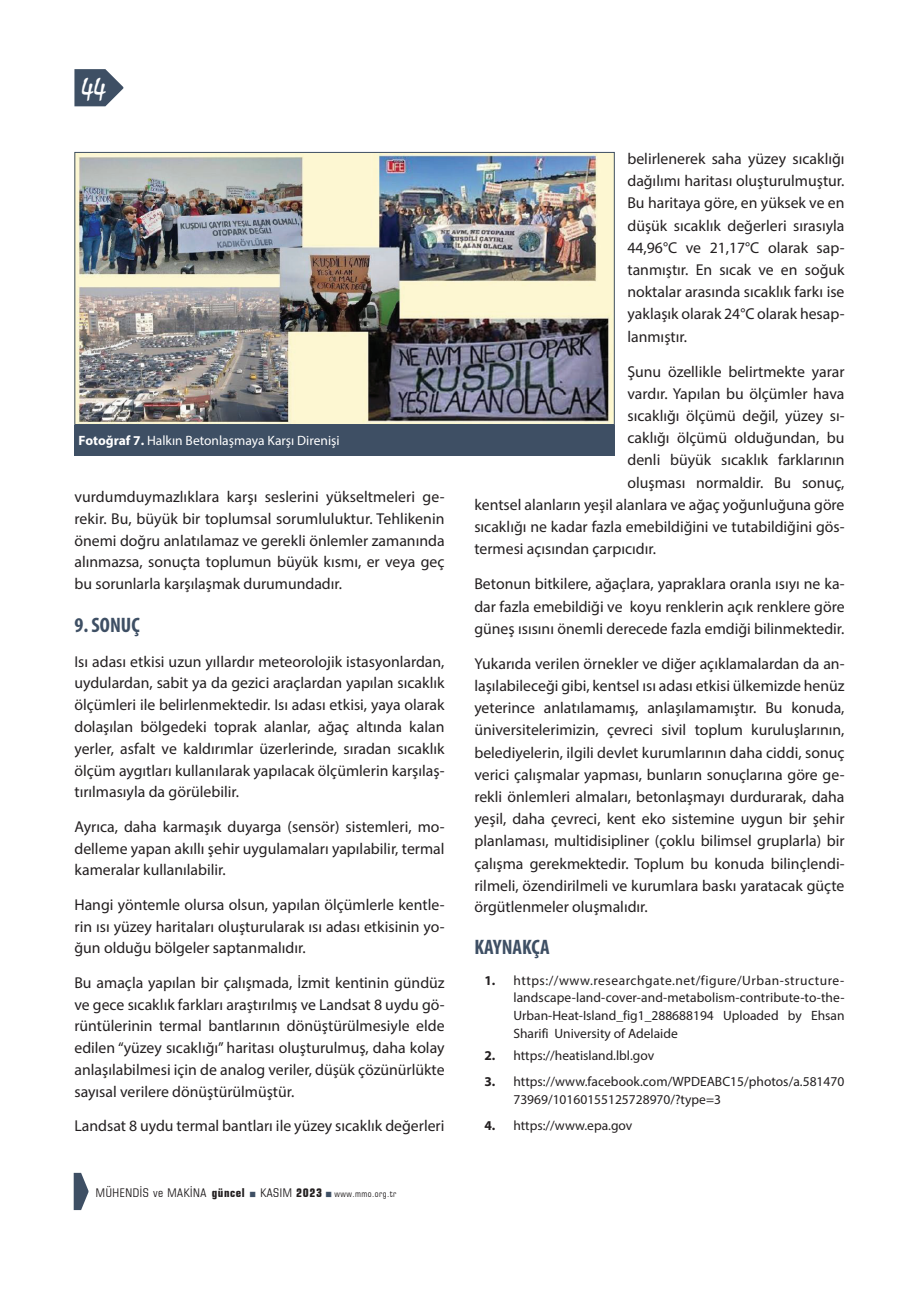
<style>
.page{position:relative;width:919px;height:1289px;background:#fff}
.page>*{position:absolute;margin:0;border:0;box-sizing:border-box;transform-origin:0 0}
.t1{font:27px "TR Mystical Plain";color:#fff}
.t2{font:700 condensed 21px "Myriad Pro";color:#3e4f64}
.t3{font:15.75px/21.8px "Myriad Pro";color:#231f20;text-align:justify}
.t4{font:13.5px/17.7px "Myriad Pro";color:#231f20;text-align:justify}
.t5{font:13.5px "Myriad Pro";color:#fff}
.t6{font:condensed 12px "Square 721 BT";letter-spacing:.05em;color:#231f20}
.t7{font:condensed 9px "Square 721 BT";letter-spacing:.05em;color:#231f20}
.s1{font-weight:700}
.s2{font-size:12px}
.s3{font-weight:700;font-size:12px}
</style>
<div class="page">
<svg style="left:74px;top:69px;width:49px;height:37px"></svg>
<svg style="left:74px;top:1172px;width:14px;height:37px"></svg>
<div style="left:74px;top:425px;width:540px;height:30px;background:#3e4f64"></div>
<img style="left:76px;top:154px;width:536px;height:269px">
<div style="left:74px;top:152px;width:540px;height:273px;border:1px solid #3e4f64"></div>
<h1 class="t1" style="left:81px;top:73px;width:27px">44</h1>
<p class="t5" style="left:79px;top:432px;width:262px"><span class="s1">Fotoğraf 7.</span> Halkın Betonlaşmaya Karşı Direnişi</p>
<p class="t3" style="left:74px;top:485px;width:371px">vurdumduymazlıklara karşı seslerini yükseltmeleri ge&shy;rekir. Bu, büyük bir toplumsal sorumluluktur. Tehlikenin önemi doğru anlatılamaz ve gerekli önlemler zamanında alınmazsa, sonuçta toplumun büyük kısmı, er veya geç bu sorunlarla karşılaşmak durumundadır.</p>
<h2 class="t2" style="left:74px;top:612px;width:67px">9. SONUÇ</h2>
<p class="t3" style="left:74px;top:650px;width:371px">Isı adası etkisi uzun yıllardır meteorolojik istasyonlardan, uydulardan, sabit ya da gezici araçlardan yapılan sıcaklık ölçümleri ile belirlenmektedir. Isı adası etkisi, yaya olarak dolaşılan bölgedeki toprak alanlar, ağaç altında kalan yerler, asfalt ve kaldırımlar üzerlerinde, sıradan sıcaklık ölçüm aygıtları kullanılarak yapılacak ölçümlerin karşılaş&shy;tırılmasıyla da görülebilir.</p>
<p class="t3" style="left:74px;top:815px;width:371px">Ayrıca, daha karmaşık duyarga (sensör) sistemleri, mo&shy;delleme yapan akıllı şehir uygulamaları yapılabilir, termal kameralar kullanılabilir.</p>
<p class="t3" style="left:74px;top:893px;width:371px">Hangi yöntemle olursa olsun, yapılan ölçümlerle kentle&shy;rin ısı yüzey haritaları oluşturularak ısı adası etkisinin yo&shy;ğun olduğu bölgeler saptanmalıdır.</p>
<p class="t3" style="left:74px;top:971px;width:371px">Bu amaçla yapılan bir çalışmada, İzmit kentinin gündüz ve gece sıcaklık farkları araştırılmış ve Landsat 8 uydu gö&shy;rüntülerinin termal bantlarının dönüştürülmesiyle elde edilen “yüzey sıcaklığı” haritası oluşturulmuş, daha kolay anlaşılabilmesi için de analog veriler, düşük çözünürlükte sayısal verilere dönüştürülmüştür.</p>
<p class="t3" style="left:74px;top:1114px;width:371px">Landsat 8 uydu termal bantları ile yüzey sıcaklık değerleri</p>
<p class="t6" style="left:96px;top:1185px;width:150px">MÜHENDİS ve MAKİNA <span class="s1">güncel</span></p>
<p class="t7" style="left:260px;top:1188px;width:137px"><span class="s2">KASIM</span> <span class="s3">2023</span> www.mmo.org.tr</p>
<p class="t3" style="left:627px;top:147px;width:218px;line-height:22.2px">belirlenerek saha yüzey sıcaklığı dağılımı haritası oluşturulmuştur.<br>Bu haritaya göre, en yüksek ve en düşük sıcaklık değerleri sırasıyla 44,96°C ve 21,17°C olarak sap&shy;tanmıştır. En sıcak ve en soğuk noktalar arasında sıcaklık farkı ise yaklaşık olarak 24°C olarak hesap&shy;lanmıştır.</p>
<p class="t3" style="left:627px;top:360px;width:218px">Şunu özellikle belirtmekte yarar</p>
<p class="t3" style="left:627px;top:382px;width:218px">vardır. Yapılan bu ölçümler hava</p>
<p class="t3" style="left:627px;top:404px;width:218px">sıcaklığı ölçümü değil, yüzey sı-</p>
<p class="t3" style="left:627px;top:427px;width:218px">caklığı ölçümü olduğundan, bu</p>
<p class="t3" style="left:627px;top:449px;width:218px">denli büyük sıcaklık farklarının</p>
<p class="t3" style="left:627px;top:471px;width:218px">oluşması normaldir. Bu sonuç,</p>
<p class="t3" style="left:474px;top:493px;width:371px">kentsel alanların yeşil alanlara ve ağaç yoğunluğuna göre</p>
<p class="t3" style="left:474px;top:515px;width:371px">sıcaklığı ne kadar fazla emebildiğini ve tutabildiğini gös-</p>
<p class="t3" style="left:474px;top:538px;width:183px">termesi açısından çarpıcıdır.</p>
<p class="t3" style="left:474px;top:572px;width:371px;line-height:22.2px">Betonun bitkilere, ağaçlara, yapraklara oranla ısıyı ne ka&shy;dar fazla emebildiği ve koyu renklerin açık renklere göre güneş ısısını önemli derecede fazla emdiği bilinmektedir.</p>
<p class="t3" style="left:474px;top:652px;width:371px">Yukarıda verilen örnekler ve diğer açıklamalardan da an&shy;laşılabileceği gibi, kentsel ısı adası etkisi ülkemizde henüz yeterince anlatılamamış, anlaşılamamıştır. Bu konuda, üniversitelerimizin, çevreci sivil toplum kuruluşlarının, belediyelerin, ilgili devlet kurumlarının daha ciddi, sonuç verici çalışmalar yapması, bunların sonuçlarına göre ge&shy;rekli önlemleri almaları, betonlaşmayı durdurarak, daha yeşil, daha çevreci, kent eko sistemine uygun bir şehir planlaması, multidisipliner (çoklu bilimsel gruplarla) bir çalışma gerekmektedir. Toplum bu konuda bilinçlendi&shy;rilmeli, özendirilmeli ve kurumlara baskı yaratacak güçte örgütlenmeler oluşmalıdır.</p>
<h2 class="t2" style="left:474px;top:934px;width:77px">KAYNAKÇA</h2>
<p class="t4" style="left:513px;top:971px;width:333px;text-indent:-29px"><span class="s1">1.</span> https://www.researchgate.net/figure/Urban-structure&shy;landscape-land-cover-and-metabolism-contribute-to-the-Urban-Heat-Island_fig1_288688194 Uploaded by Ehsan Sharifi University of Adelaide</p>
<p class="t4" style="left:484px;top:1046px;width:171px"><span class="s1">2.</span> https://heatisland.lbl.gov</p>
<p class="t4" style="left:513px;top:1072px;width:332px;text-indent:-29px"><span class="s1">3.</span> https://www.facebook.com/WPDEABC15/photos/a.581470<br>73969/10160155125728970/?type=3</p>
<p class="t4" style="left:484px;top:1116px;width:149px"><span class="s1">4.</span> https://www.epa.gov</p>
</div>
